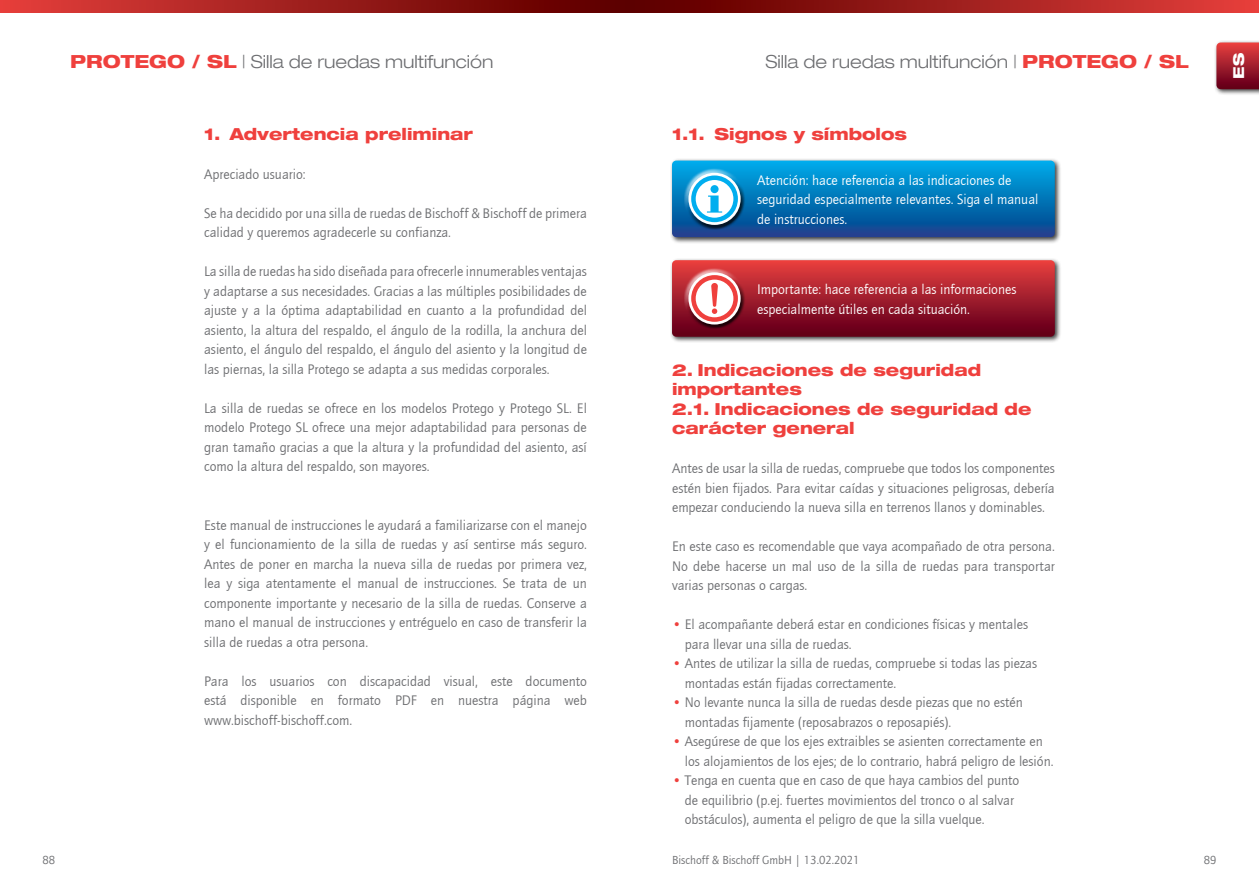
<style>
.page{position:relative;width:1259px;height:893px;background:#fff}
.page>*{position:absolute;margin:0;border:0;box-sizing:border-box;transform-origin:0 0}
.t1{font:300 18px "Helve Neu Lig Ext";color:#6d6e71}
.t2{font:800 16.5px/19.5px "Helve Neu Hea Ext";color:#ef403d}
.t3{font:800 15px "Helve Neu Hea Ext";color:#fff}
.t4{font:14.25px/19.5px "Quay Sans";color:#6d6e71}
.t5{font:14.25px/19.5px "Quay Sans";color:#fff}
.t6{font:12px "Quay Sans";color:#6d6e71}
.s1{font-family:"Helve Neu Hea Ext";font-weight:800;color:#ef403d}
.s2{color:#ef403d}
</style>
<div class="page">
<svg style="left:0;top:0;width:629px;height:12px;background:#9d1d1b"></svg>
<svg style="left:629px;top:0;width:630px;height:12px;background:#9e1d1b"></svg>
<div style="left:1213px;top:40px;width:46px;height:56px;background:#000;opacity:.75"></div>
<svg style="left:1216px;top:43px;width:43px;height:46px;background:#a31f2e"></svg>
<div style="left:669px;top:158px;width:392px;height:86px;background:#000;opacity:.75"></div>
<svg style="left:672px;top:161px;width:382px;height:76px;background:#117dbc"></svg>
<div style="left:710px;top:185px;width:8px;height:8px;background:#00aeef;border-radius:50%"></div>
<div style="left:669px;top:258px;width:392px;height:86px;background:#000;opacity:.75"></div>
<svg style="left:672px;top:260px;width:382px;height:77px;background:#a72937"></svg>
<div style="left:691px;top:275px;width:47px;height:47px;border:4px solid #ef403d;border-radius:50%"></div>
<p class="t1" style="left:70px;top:50px;width:425px"><span class="s1">PROTEGO / SL</span> | Silla de ruedas multifunción</p>
<p class="t1" style="left:765px;top:50px;width:425px">Silla de ruedas multifunción | <span class="s1">PROTEGO / SL</span></p>
<p class="t3" style="left:1229px;top:79px;width:27px;rotate:-90deg">ES</p>
<p class="t2" style="left:204px;top:123px;width:270px">1. Advertencia preliminar</p>
<p class="t4" style="left:204px;top:164px;width:103px">Apreciado usuario:</p>
<p class="t4" style="left:204px;top:203px;width:384px">Se ha decidido por una silla de ruedas de Bischoff &amp; Bischoff de primera calidad y queremos agradecerle su confianza.</p>
<p class="t4" style="left:204px;top:262px;width:384px;text-align:justify">La silla de ruedas ha sido diseñada para ofrecerle innumerables ventajas y adaptarse a sus necesidades. Gracias a las múltiples posibilidades de ajuste y a la óptima adaptabilidad en cuanto a la profundidad del asiento, la altura del respaldo, el ángulo de la rodilla, la anchura del asiento, el ángulo del respaldo, el ángulo del asiento y la longitud de las piernas, la silla Protego se adapta a sus medidas corporales.</p>
<p class="t4" style="left:204px;top:398px;width:384px;text-align:justify">La silla de ruedas se ofrece en los modelos Protego y Protego SL. El modelo Protego SL ofrece una mejor adaptabilidad para personas de gran tamaño gracias a que la altura y la profundidad del asiento, así como la altura del respaldo, son mayores.</p>
<p class="t4" style="left:204px;top:515px;width:384px;text-align:justify">Este manual de instrucciones le ayudará a familiarizarse con el manejo y el funcionamiento de la silla de ruedas y así sentirse más seguro.<br>Antes de poner en marcha la nueva silla de ruedas por primera vez, lea y siga atentamente el manual de instrucciones. Se trata de un componente importante y necesario de la silla de ruedas. Conserve a mano el manual de instrucciones y entréguelo en caso de transferir la silla de ruedas a otra persona.</p>
<p class="t4" style="left:204px;top:671px;width:384px;text-align:justify">Para los usuarios con discapacidad visual, este documento está disponible en formato PDF en nuestra página web www.bischoff-bischoff.com.</p>
<p class="t2" style="left:672px;top:123px;width:236px">1.1. Signos y símbolos</p>
<p class="t5" style="left:757px;top:170px;width:283px">Atención: hace referencia a las indicaciones de seguridad especialmente relevantes. Siga el manual de instrucciones.</p>
<p class="t5" style="left:757px;top:280px;width:261px">Importante: hace referencia a las informaciones especialmente útiles en cada situación.</p>
<p class="t2" style="left:672px;top:360px;width:361px">2. Indicaciones de seguridad importantes<br>2.1. Indicaciones de seguridad de carácter general</p>
<p class="t4" style="left:672px;top:459px;width:384px;text-align:justify">Antes de usar la silla de ruedas, compruebe que todos los componentes estén bien fijados. Para evitar caídas y situaciones peligrosas, debería empezar conduciendo la nueva silla en terrenos llanos y dominables.</p>
<p class="t4" style="left:672px;top:537px;width:384px;text-align:justify">En este caso es recomendable que vaya acompañado de otra persona.<br>No debe hacerse un mal uso de la silla de ruedas para transportar varias personas o cargas.</p>
<p class="t4" style="left:685px;top:615px;width:345px;text-indent:-13px"><span class="s2">•</span> El acompañante deberá estar en condiciones físicas y mentales para llevar una silla de ruedas.</p>
<p class="t4" style="left:685px;top:654px;width:354px;text-indent:-13px"><span class="s2">•</span> Antes de utilizar la silla de ruedas, compruebe si todas las piezas montadas están fijadas correctamente.</p>
<p class="t4" style="left:685px;top:693px;width:339px;text-indent:-13px"><span class="s2">•</span> No levante nunca la silla de ruedas desde piezas que no estén montadas fijamente (reposabrazos o reposapiés).</p>
<p class="t4" style="left:685px;top:732px;width:370px;text-indent:-13px"><span class="s2">•</span> Asegúrese de que los ejes extraibles se asienten correctamente en los alojamientos de los ejes; de lo contrario, habrá peligro de lesión.</p>
<p class="t4" style="left:685px;top:771px;width:336px;text-indent:-13px"><span class="s2">•</span> Tenga en cuenta que en caso de que haya cambios del punto de equilibrio (p.ej. fuertes movimientos del tronco o al salvar obstáculos), aumenta el peligro de que la silla vuelque.</p>
<p class="t6" style="left:672px;top:853px;width:189px">Bischoff &amp; Bischoff GmbH | 13.02.2021</p>
<p class="t6" style="left:43px;top:853px;width:14px">88</p>
<p class="t6" style="left:1203px;top:853px;width:14px">89</p>
</div>
